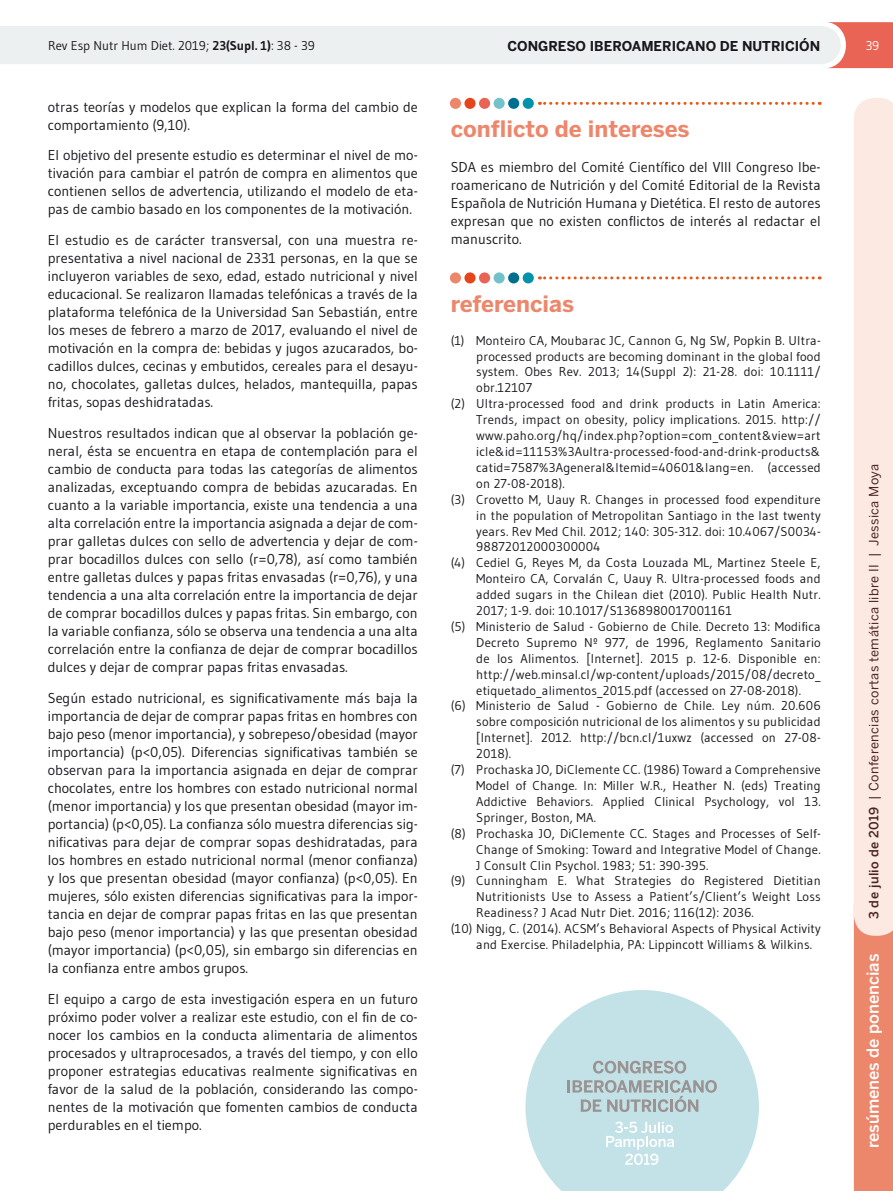
<style>
.page{position:relative;width:893px;height:1191px;background:#fff}
.page>*{position:absolute;margin:0;border:0;box-sizing:border-box;transform-origin:0 0}
.t1{font:700 22.5px "Benton Sans";color:#ed876c}
.t2{font:500 16.5px "Benton Sans";color:#fff}
.t3{font:14.25px/18px "Gudea";color:#1a171c;text-align:justify}
.t4{font:700 13.5px "Benton Sans";color:#1a171c}
.t5{font:12.75px "Gudea";letter-spacing:.015em;color:#1a171c}
.t6{font:12.75px "Benton Sans";letter-spacing:.03em;color:#4a2426}
.t7{font:12.75px "Gudea";color:#fff}
.s1{font-weight:700}
.s2{font-weight:500}
</style>
<div class="page">
<svg style="left:0;top:22px;width:893px;height:46px"></svg>
<div style="left:450px;top:98px;width:11px;height:11px;background:#ed876c;border-radius:50%"></div>
<div style="left:464px;top:98px;width:12px;height:11px;background:#e6451b;border-radius:50%"></div>
<div style="left:479px;top:98px;width:11px;height:11px;background:#ea6455;border-radius:50%"></div>
<div style="left:494px;top:98px;width:11px;height:11px;background:#74c2c9;border-radius:50%"></div>
<div style="left:508px;top:98px;width:11px;height:11px;background:#006e8f;border-radius:50%"></div>
<div style="left:523px;top:98px;width:11px;height:11px;background:#0492ab;border-radius:50%"></div>
<svg style="left:539px;top:102px;width:274px;height:3px"></svg>
<div style="left:450px;top:272px;width:11px;height:11px;background:#ed876c;border-radius:50%"></div>
<div style="left:464px;top:272px;width:12px;height:11px;background:#e6451b;border-radius:50%"></div>
<div style="left:479px;top:272px;width:11px;height:11px;background:#ea6455;border-radius:50%"></div>
<div style="left:494px;top:272px;width:11px;height:11px;background:#74c2c9;border-radius:50%"></div>
<div style="left:508px;top:272px;width:11px;height:11px;background:#006e8f;border-radius:50%"></div>
<div style="left:523px;top:272px;width:11px;height:11px;background:#0492ab;border-radius:50%"></div>
<svg style="left:539px;top:276px;width:274px;height:3px"></svg>
<svg style="left:854px;top:98px;width:39px;height:1093px;background:#f8d1c5"></svg>
<svg style="left:525px;top:990px;width:234px;height:201px;fill:#c3e2e8"></svg>
<svg style="left:567px;top:1080px;width:150px;height:32px;background:#b3c5c8"></svg>
<svg style="left:593px;top:1060px;width:93px;height:13px"></svg>
<svg style="left:606px;top:1121px;width:68px;height:44px"></svg>
<p class="t5" style="left:48px;top:37px;width:268px">Rev Esp Nutr Hum Diet. 2019; <span class="s1">23(Supl. 1)</span>: 38 - 39</p>
<p class="t4" style="left:507px;top:38px;width:314px">CONGRESO IBEROAMERICANO DE NUTRICIÓN</p>
<p class="t7" style="left:866px;top:37px;width:15px">39</p>
<p class="t3" style="left:48px;top:97px;width:371px">otras teorías y modelos que explican la forma del cambio de comportamiento (9,10).</p>
<p class="t3" style="left:48px;top:146px;width:371px">El objetivo del presente estudio es determinar el nivel de mo&shy;tivación para cambiar el patrón de compra en alimentos que contienen sellos de advertencia, utilizando el modelo de eta&shy;pas de cambio basado en los componentes de la motivación.</p>
<p class="t3" style="left:48px;top:231px;width:371px">El estudio es de carácter transversal, con una muestra re&shy;presentativa a nivel nacional de 2331 personas, en la que se incluyeron variables de sexo, edad, estado nutricional y nivel educacional. Se realizaron llamadas telefónicas a través de la plataforma telefónica de la Universidad San Sebastián, entre los meses de febrero a marzo de 2017, evaluando el nivel de motivación en la compra de: bebidas y jugos azucarados, bo&shy;cadillos dulces, cecinas y embutidos, cereales para el desayu&shy;no, chocolates, galletas dulces, helados, mantequilla, papas fritas, sopas deshidratadas.</p>
<p class="t3" style="left:48px;top:424px;width:371px">Nuestros resultados indican que al observar la población ge&shy;neral, ésta se encuentra en etapa de contemplación para el cambio de conducta para todas las categorías de alimentos analizadas, exceptuando compra de bebidas azucaradas. En cuanto a la variable importancia, existe una tendencia a una alta correlación entre la importancia asignada a dejar de com&shy;prar galletas dulces con sello de advertencia y dejar de com&shy;prar bocadillos dulces con sello (r=0,78), así como también entre galletas dulces y papas fritas envasadas (r=0,76), y una tendencia a una alta correlación entre la importancia de dejar de comprar bocadillos dulces y papas fritas. Sin embargo, con la variable confianza, sólo se observa una tendencia a una alta correlación entre la confianza de dejar de comprar bocadillos dulces y dejar de comprar papas fritas envasadas.</p>
<p class="t3" style="left:48px;top:688px;width:371px">Según estado nutricional, es significativamente más baja la importancia de dejar de comprar papas fritas en hombres con bajo peso (menor importancia), y sobrepeso/obesidad (mayor importancia) (p&lt;0,05). Diferencias significativas también se observan para la importancia asignada en dejar de comprar chocolates, entre los hombres con estado nutricional normal (menor importancia) y los que presentan obesidad (mayor im&shy;portancia) (p&lt;0,05). La confianza sólo muestra diferencias sig&shy;nificativas para dejar de comprar sopas deshidratadas, para los hombres en estado nutricional normal (menor confianza) y los que presentan obesidad (mayor confianza) (p&lt;0,05). En mujeres, sólo existen diferencias significativas para la impor&shy;tancia en dejar de comprar papas fritas en las que presentan bajo peso (menor importancia) y las que presentan obesidad (mayor importancia) (p&lt;0,05), sin embargo sin diferencias en la confianza entre ambos grupos.</p>
<p class="t3" style="left:48px;top:989px;width:371px">El equipo a cargo de esta investigación espera en un futuro próximo poder volver a realizar este estudio, con el fin de co&shy;nocer los cambios en la conducta alimentaria de alimentos procesados y ultraprocesados, a través del tiempo, y con ello proponer estrategias educativas realmente significativas en favor de la salud de la población, considerando las compo&shy;nentes de la motivación que fomenten cambios de conducta perdurables en el tiempo.</p>
<h1 class="t1" style="left:451px;top:115px;width:240px">conflicto de intereses</h1>
<p class="t3" style="left:451px;top:158px;width:371px">SDA es miembro del Comité Científico del VIII Congreso Ibe&shy;roamericano de Nutrición y del Comité Editorial de la Revista Española de Nutrición Humana y Dietética. El resto de autores expresan que no existen conflictos de interés al redactar el manuscrito.</p>
<h1 class="t1" style="left:451px;top:290px;width:125px">referencias</h1>
<p class="t5" style="left:451px;top:332px;width:371px">(1) Monteiro CA, Moubarac JC, Cannon G, Ng SW, Popkin B. Ultra-</p>
<p class="t5" style="left:476px;top:348px;width:346px">processed products are becoming dominant in the global food</p>
<p class="t5" style="left:476px;top:364px;width:346px">system. Obes Rev. 2013; 14(Suppl 2): 21-28. doi: 10.1111/</p>
<p class="t5" style="left:476px;top:380px;width:57px">obr.12107</p>
<p class="t5" style="left:451px;top:396px;width:371px">(2) Ultra-processed food and drink products in Latin America:</p>
<p class="t5" style="left:476px;top:412px;width:346px">Trends, impact on obesity, policy implications. 2015. http://</p>
<p class="t5" style="left:476px;top:428px;width:346px">www.paho.org/hq/index.php?option=com_content&amp;view=art</p>
<p class="t5" style="left:476px;top:443px;width:346px">icle&amp;id=11153%3Aultra-processed-food-and-drink-products&amp;</p>
<p class="t5" style="left:476px;top:459px;width:346px">catid=7587%3Ageneral&amp;Itemid=40601&amp;lang=en. (accessed</p>
<p class="t5" style="left:476px;top:475px;width:90px">on 27-08-2018).</p>
<p class="t5" style="left:451px;top:491px;width:371px">(3) Crovetto M, Uauy R. Changes in processed food expenditure</p>
<p class="t5" style="left:476px;top:507px;width:346px">in the population of Metropolitan Santiago in the last twenty</p>
<p class="t5" style="left:476px;top:523px;width:346px">years. Rev Med Chil. 2012; 140: 305-312. doi: 10.4067/S0034-</p>
<p class="t5" style="left:476px;top:539px;width:126px">98872012000300004</p>
<p class="t5" style="left:451px;top:555px;width:371px">(4) Cediel G, Reyes M, da Costa Louzada ML, Martinez Steele E,</p>
<p class="t5" style="left:476px;top:571px;width:346px">Monteiro CA, Corvalán C, Uauy R. Ultra-processed foods and</p>
<p class="t5" style="left:476px;top:587px;width:346px">added sugars in the Chilean diet (2010). Public Health Nutr.</p>
<p class="t5" style="left:476px;top:602px;width:257px">2017; 1-9. doi: 10.1017/S1368980017001161</p>
<p class="t5" style="left:451px;top:618px;width:371px">(5) Ministerio de Salud - Gobierno de Chile. Decreto 13: Modifica</p>
<p class="t5" style="left:476px;top:634px;width:346px">Decreto Supremo Nº 977, de 1996, Reglamento Sanitario</p>
<p class="t5" style="left:476px;top:650px;width:346px">de los Alimentos. [Internet]. 2015 p. 12-6. Disponible en:</p>
<p class="t5" style="left:476px;top:666px;width:346px">http://web.minsal.cl/wp-content/uploads/2015/08/decreto_</p>
<p class="t5" style="left:476px;top:682px;width:326px">etiquetado_alimentos_2015.pdf (accessed on 27-08-2018).</p>
<p class="t5" style="left:451px;top:698px;width:371px">(6) Ministerio de Salud - Gobierno de Chile. Ley núm. 20.606</p>
<p class="t5" style="left:476px;top:714px;width:346px">sobre composición nutricional de los alimentos y su publicidad</p>
<p class="t5" style="left:476px;top:730px;width:346px">[Internet]. 2012. http://bcn.cl/1uxwz (accessed on 27-08-</p>
<p class="t5" style="left:476px;top:746px;width:36px">2018).</p>
<p class="t5" style="left:451px;top:761px;width:371px">(7) Prochaska JO, DiClemente CC. (1986) Toward a Comprehensive</p>
<p class="t5" style="left:476px;top:777px;width:346px">Model of Change. In: Miller W.R., Heather N. (eds) Treating</p>
<p class="t5" style="left:476px;top:793px;width:346px">Addictive Behaviors. Applied Clinical Psychology, vol 13.</p>
<p class="t5" style="left:476px;top:809px;width:121px">Springer, Boston, MA.</p>
<p class="t5" style="left:451px;top:825px;width:371px">(8) Prochaska JO, DiClemente CC. Stages and Processes of Self-</p>
<p class="t5" style="left:476px;top:841px;width:346px">Change of Smoking: Toward and Integrative Model of Change.</p>
<p class="t5" style="left:476px;top:857px;width:234px">J Consult Clin Psychol. 1983; 51: 390-395.</p>
<p class="t5" style="left:451px;top:873px;width:371px">(9) Cunningham E. What Strategies do Registered Dietitian</p>
<p class="t5" style="left:476px;top:889px;width:346px">Nutritionists Use to Assess a Patient’s/Client’s Weight Loss</p>
<p class="t5" style="left:476px;top:904px;width:279px">Readiness? J Acad Nutr Diet. 2016; 116(12): 2036.</p>
<p class="t5" style="left:451px;top:920px;width:371px">(10) Nigg, C. (2014). ACSM’s Behavioral Aspects of Physical Activity</p>
<p class="t5" style="left:476px;top:936px;width:337px">and Exercise. Philadelphia, PA: Lippincott Williams &amp; Wilkins.</p>
<p class="t6" style="left:866px;top:919px;width:457px;rotate:-90deg"><span class="s2">3 de julio de 2019</span> | Conferencias cortas temática libre II | Jessica Moya</p>
<p class="t2" style="left:863px;top:1148px;width:196px;rotate:-90deg">resúmenes de ponencias</p>
</div>
